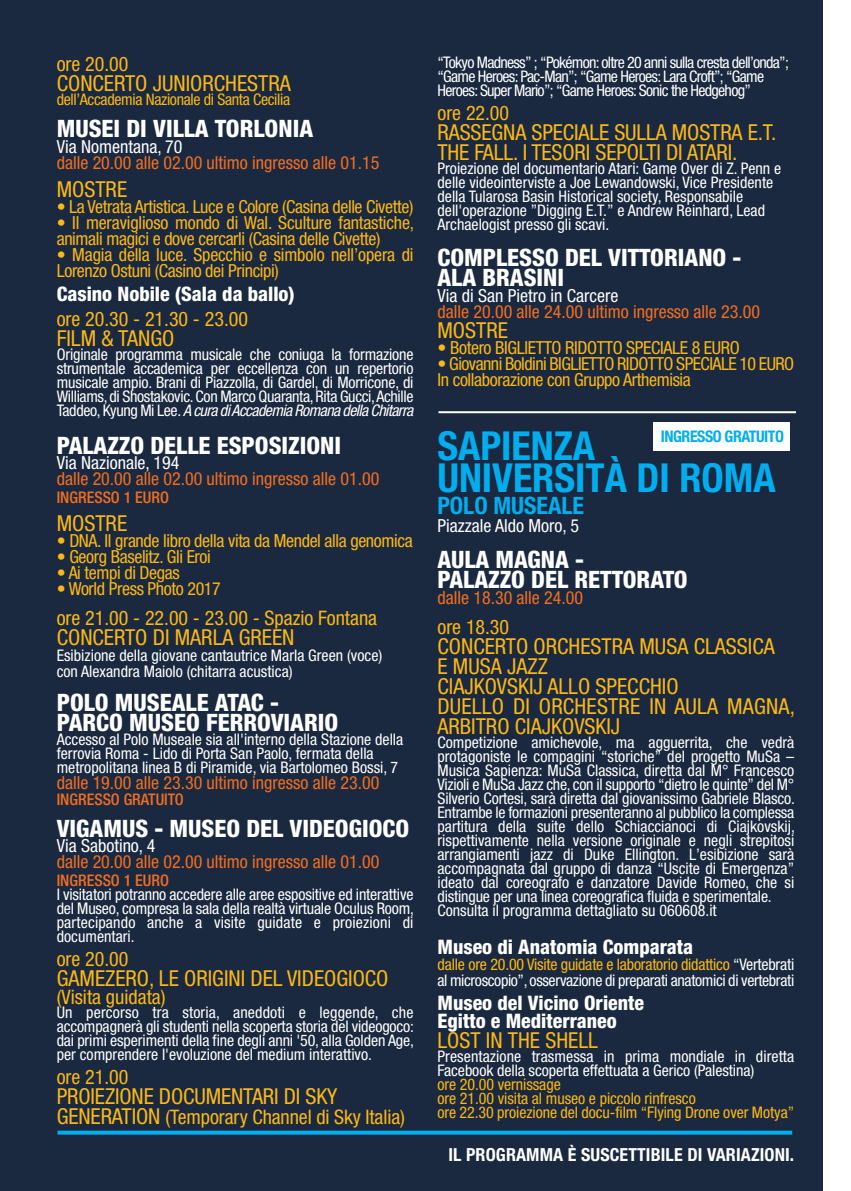
<style>
.page{position:relative;width:851px;height:1191px;background:#fff}
.page>*{position:absolute;margin:0;border:0;box-sizing:border-box;transform-origin:0 0}
.t1{font:700 condensed 40px/32px "Helvetica Neue";color:#00aeef}
.t2{font:800 condensed 24px/20px "Helvetica Neue";color:#fff}
.t3{font:700 condensed 24px "Helvetica Neue";color:#00aeef}
.t4{font:condensed 22px/20px "Helvetica Neue";color:#fcb814}
.t5{font:condensed 20px "Helvetica Neue";color:#fcb814}
.t6{font:800 condensed 20px/18px "Helvetica Neue";color:#fff}
.t7{font:condensed 18px/16px "Helvetica Neue";letter-spacing:-.02em;color:#fcb814}
.t8{font:condensed 18px "Helvetica Neue";color:#f36e21}
.t9{font:condensed 18px "Helvetica Neue";color:#fff}
.t10{font:700 condensed 18px "Helvetica Neue";letter-spacing:.005em;color:#fff}
.t11{font:condensed 16px/14px "Helvetica Neue";color:#fff}
.t12{font:condensed 16px/14px "Helvetica Neue";letter-spacing:-.045em;color:#fff}
.t13{font:condensed 16px/14px "Helvetica Neue";letter-spacing:-.005em;color:#fcb814}
.t14{font:500 condensed 16px "Helvetica Neue";color:#f36e21}
.t15{font:700 condensed 16px "Helvetica Neue";letter-spacing:-.03em;color:#00aeef}
.s1{font-style:italic}
.s2{font-size:22px}
.s3{color:#fcb814}
</style>
<div class="page">
<div style="left:0;top:0;width:822px;height:1191px;background:#1a293f"></div>
<hr style="left:438px;top:411px;width:357px;height:2px;background:#fff">
<div style="left:653px;top:422px;width:137px;height:29px;background:#fff"></div>
<svg style="left:57px;top:1130px;width:735px;height:4px;background:#0498d2"></svg>
<p class="t5" style="left:57px;top:57px;width:73px">ore 20.00</p>
<h3 class="t4" style="left:57px;top:75px;width:235px">CONCERTO JUNIORCHESTRA</h3>
<p class="t13" style="left:57px;top:94px;width:235px">dell’Accademia Nazionale di Santa Cecilia</p>
<h2 class="t2" style="left:57px;top:120px;width:258px">MUSEI DI VILLA TORLONIA</h2>
<p class="t9" style="left:57px;top:140px;width:127px">Via Nomentana, 70</p>
<p class="t8" style="left:57px;top:156px;width:324px">dalle 20.00 alle 02.00 ultimo ingresso alle 01.15</p>
<h3 class="t4" style="left:57px;top:181px;width:72px">MOSTRE</h3>
<p class="t7" style="left:57px;top:200px;width:358px">• La Vetrata Artistica. Luce e Colore (Casina delle Civette)</p>
<p class="t7" style="left:57px;top:216px;width:359px">• Il meraviglioso mondo di Wal. Sculture fantastiche, animali magici e dove cercarli (Casina delle Civette)</p>
<p class="t7" style="left:57px;top:248px;width:358px">• Magia della luce. Specchio e simbolo nell’opera di<br>Lorenzo Ostuni (Casino dei Principi)</p>
<p class="t6" style="left:57px;top:286px;width:240px">Casino Nobile (Sala da ballo)</p>
<p class="t5" style="left:57px;top:312px;width:193px">ore 20.30 - 21.30 - 23.00</p>
<h3 class="t4" style="left:57px;top:330px;width:119px">FILM &amp; TANGO</h3>
<p class="t11" style="left:57px;top:349px;width:358px;text-align:justify">Originale programma musicale che coniuga la formazione strumentale accademica per eccellenza con un repertorio musicale ampio. Brani di Piazzolla, di Gardel, di Morricone, di Williams, di Shostakovic.Con Marco Quaranta,Rita Gucci,Achille Taddeo, Kyung Mi Lee. <span class="s1">A cura diAccademia Romana della Chitarra</span></p>
<h2 class="t2" style="left:57px;top:437px;width:286px">PALAZZO DELLE ESPOSIZIONI</h2>
<p class="t9" style="left:57px;top:456px;width:124px">Via Nazionale, 194</p>
<p class="t8" style="left:57px;top:472px;width:324px">dalle 20.00 alle 02.00 ultimo ingresso alle 01.00</p>
<p class="t14" style="left:57px;top:492px;width:114px">INGRESSO 1 EURO</p>
<h3 class="t4" style="left:57px;top:515px;width:72px">MOSTRE</h3>
<p class="t7" style="left:57px;top:534px;width:357px">• DNA. Il grande libro della vita da Mendel alla genomica</p>
<p class="t7" style="left:57px;top:550px;width:156px">• Georg Baselitz. Gli Eroi</p>
<p class="t7" style="left:57px;top:566px;width:124px">• Ai tempi di Degas</p>
<p class="t7" style="left:57px;top:582px;width:166px">• World Press Photo 2017</p>
<p class="t5" style="left:57px;top:610px;width:322px">ore 21.00 - 22.00 - 23.00 - Spazio Fontana</p>
<h3 class="t4" style="left:57px;top:628px;width:239px">CONCERTO DI MARLA GREEN</h3>
<p class="t11" style="left:57px;top:648px;width:327px;line-height:16px">Esibizione della giovane cantautrice Marla Green (voce) con Alexandra Maiolo (chitarra acustica)</p>
<h2 class="t2" style="left:57px;top:694px;width:283px">POLO MUSEALE ATAC -<br>PARCO MUSEO FERROVIARIO</h2>
<p class="t11" style="left:57px;top:733px;width:348px">Accesso al Polo Museale sia all'interno della Stazione della ferrovia Roma - Lido di Porta San Paolo, fermata della metropolitana linea B di Piramide, via Bartolomeo Bossi, 7</p>
<p class="t8" style="left:57px;top:776px;width:324px">dalle 19.00 alle 23.30 ultimo ingresso alle 23.00</p>
<p class="t14" style="left:57px;top:793px;width:128px">INGRESSO GRATUITO</p>
<h2 class="t2" style="left:57px;top:820px;width:354px">VIGAMUS - MUSEO DEL VIDEOGIOCO</h2>
<p class="t9" style="left:57px;top:839px;width:100px">Via Sabotino, 4</p>
<p class="t8" style="left:57px;top:855px;width:324px">dalle 20.00 alle 02.00 ultimo ingresso alle 01.00</p>
<p class="t14" style="left:57px;top:874px;width:114px">INGRESSO 1 EURO</p>
<p class="t11" style="left:57px;top:888px;width:359px;text-align:justify">I visitatori potranno accedere alle aree espositive ed interattive del Museo, compresa la sala della realtà virtuale Oculus Room, partecipando anche a visite guidate e proiezioni di documentari.</p>
<p class="t5" style="left:57px;top:951px;width:73px">ore 20.00</p>
<h3 class="t4" style="left:57px;top:970px;width:333px">GAMEZERO, LE ORIGINI DEL VIDEOGIOCO</h3>
<p class="t5" style="left:57px;top:989px;width:110px">(Visita guidata)</p>
<p class="t11" style="left:57px;top:1006px;width:359px;text-align:justify">Un percorso tra storia, aneddoti e leggende, che accompagnerà gli studenti nella scoperta storia del videogoco: dai primi esperimenti della fine degli anni '50, alla Golden Age, per comprendere l'evoluzione del medium interattivo.</p>
<p class="t5" style="left:57px;top:1069px;width:73px">ore 21.00</p>
<h3 class="t4" style="left:57px;top:1088px;width:282px">PROIEZIONE DOCUMENTARI DI SKY</h3>
<p class="t5" style="left:57px;top:1109px;width:349px"><span class="s2">GENERATION</span> (Temporary Channel di Sky Italia)</p>
<p class="t12" style="left:437px;top:57px;width:353px">“Tokyo Madness” ; “Pokémon: oltre 20 anni sulla cresta dell’onda”; “Game Heroes: Pac-Man”; “Game Heroes: Lara Croft”; “Game<br>Heroes: Super Mario”; “Game Heroes: Sonic the Hedgehog”</p>
<p class="t5" style="left:437px;top:106px;width:73px">ore 22.00</p>
<h3 class="t4" style="left:437px;top:124px;width:340px">RASSEGNA SPECIALE SULLA MOSTRA E.T.<br>THE FALL. I TESORI SEPOLTI DI ATARI.</h3>
<p class="t11" style="left:437px;top:163px;width:345px">Proiezione del documentario Atari: Game Over di Z. Penn e delle videointerviste a Joe Lewandowski, Vice Presidente della Tularosa Basin Historical society, Responsabile dell'operazione ”Digging E.T.” e Andrew Reinhard, Lead Archaelogist presso gli scavi.</p>
<h2 class="t2" style="left:437px;top:250px;width:305px">COMPLESSO DEL VITTORIANO -<br>ALA BRASINI</h2>
<p class="t9" style="left:437px;top:289px;width:182px">Via di San Pietro in Carcere</p>
<p class="t8" style="left:437px;top:305px;width:324px">dalle 20.00 alle 24.00 ultimo ingresso alle 23.00</p>
<h3 class="t4" style="left:437px;top:322px;width:72px">MOSTRE</h3>
<p class="t7" style="left:437px;top:341px;width:304px">• Botero BIGLIETTO RIDOTTO SPECIALE 8 EURO</p>
<p class="t7" style="left:437px;top:357px;width:358px">• Giovanni Boldini BIGLIETTO RIDOTTO SPECIALE 10 EURO<br>In collaborazione con Gruppo Arthemisia</p>
<p class="t15" style="left:660px;top:431px;width:125px">INGRESSO GRATUITO</p>
<h1 class="t1" style="left:437px;top:433px;width:339px">SAPIENZA<br>UNIVERSITÀ DI ROMA</h1>
<h2 class="t3" style="left:437px;top:497px;width:148px">POLO MUSEALE</h2>
<p class="t9" style="left:437px;top:519px;width:143px">Piazzale Aldo Moro, 5</p>
<h2 class="t2" style="left:437px;top:551px;width:251px">AULA MAGNA -<br>PALAZZO DEL RETTORATO</h2>
<p class="t8" style="left:437px;top:591px;width:147px">dalle 18.30 alle 24.00</p>
<p class="t5" style="left:437px;top:619px;width:73px">ore 18.30</p>
<h3 class="t4" style="left:437px;top:638px;width:359px">CONCERTO ORCHESTRA MUSA CLASSICA<br>E MUSA JAZZ<br>CIAJKOVSKIJ ALLO SPECCHIO<br>DUELLO DI ORCHESTRE IN AULA MAGNA,<br>ARBITRO CIAJKOVSKIJ</h3>
<p class="t11" style="left:437px;top:736px;width:359px">Competizione amichevole, ma agguerrita, che vedrà protagoniste le compagini “storiche” del progetto MuSa – Musica Sapienza: MuSa Classica, diretta dal M° Francesco Vizioli e MuSa Jazz che, con il supporto “dietro le quinte” del M° Silverio Cortesi, sarà diretta dal giovanissimo Gabriele Blasco.<br>Entrambe le formazioni presenteranno al pubblico la complessa partitura della suite dello Schiaccianoci di Ciajkovskij, rispettivamente nella versione originale e negli strepitosi arrangiamenti jazz di Duke Ellington. L’esibizione sarà accompagnata dal gruppo di danza “Uscite di Emergenza” ideato dal coreografo e danzatore Davide Romeo, che si distingue per una linea coreografica fluida e sperimentale.<br>Consulta il programma dettagliato su 060608.it</p>
<p class="t6" style="left:437px;top:939px;width:257px">Museo di Anatomia Comparata</p>
<p class="t11" style="left:437px;top:957px;width:358px;line-height:16px"><span class="s3">dalle ore 20.00 Visite guidate e laboratorio didattico</span> “Vertebrati al microscopio”, osservazione di preparati anatomici di vertebrati</p>
<p class="t6" style="left:437px;top:995px;width:208px">Museo del Vicino Oriente<br>Egitto e Mediterraneo</p>
<h3 class="t4" style="left:437px;top:1032px;width:162px">LOST IN THE SHELL</h3>
<p class="t11" style="left:437px;top:1050px;width:358px">Presentazione trasmessa in prima mondiale in diretta<br>Facebook della scoperta effettuata a Gerico (Palestina)</p>
<p class="t13" style="left:437px;top:1078px;width:358px">ore 20.00 vernissage<br>ore 21.00 visita al museo e piccolo rinfresco<br>ore 22.30 proiezione del docu-film “Flying Drone over Motya”</p>
<p class="t10" style="left:448px;top:1148px;width:347px">IL PROGRAMMA È SUSCETTIBILE DI VARIAZIONI.</p>
</div>
